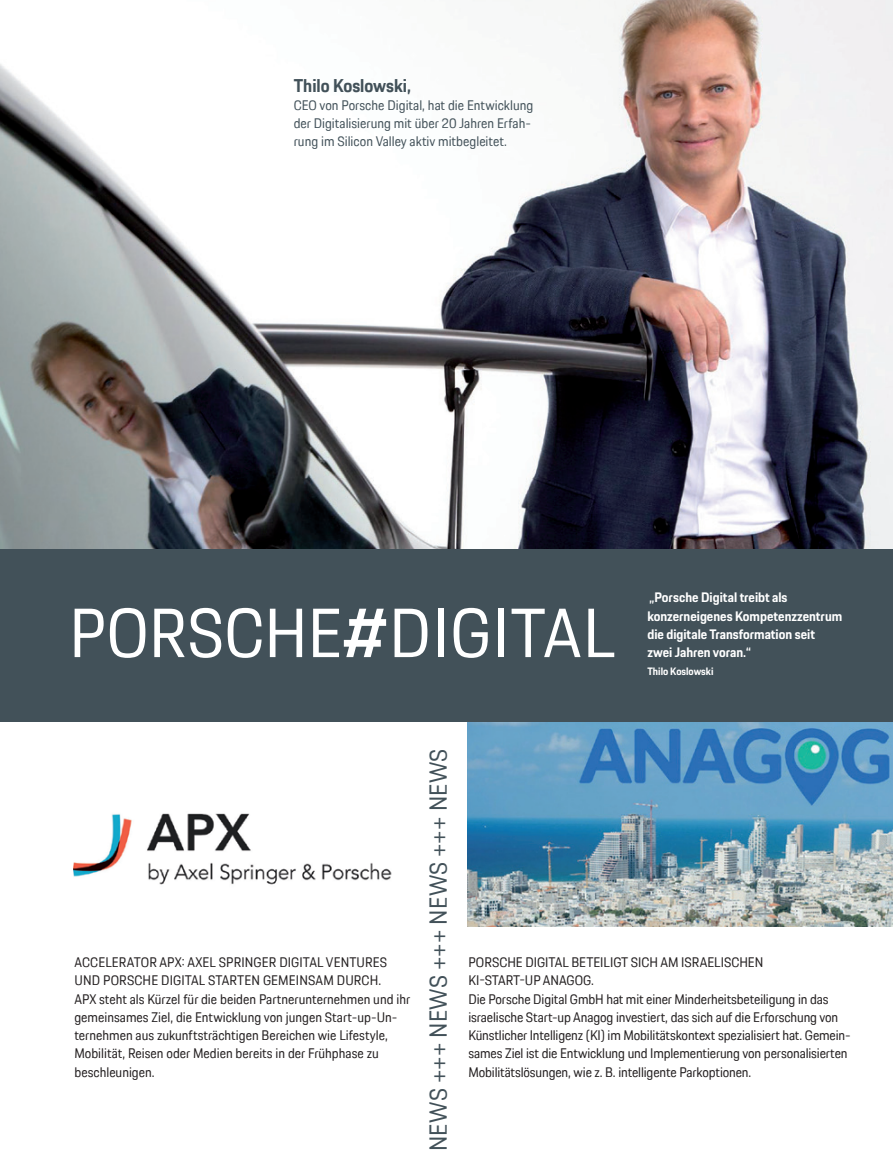
<style>
.page{position:relative;width:893px;height:1170px;background:#fff}
.page>*{position:absolute;margin:0;border:0;box-sizing:border-box;transform-origin:0 0}
.t1{font:67.95px "Porsche Next TT";letter-spacing:.01em;color:#fff}
.t2{font:24px "Porsche Next TT";color:#425159}
.t3{font:700 18px "Porsche Next TT";color:#425159}
.t4{font:13.5px/18.3px "Porsche Next TT";color:#231f20}
.t5{font:13.5px/18.1px "Porsche Next TT";color:#425159}
.t6{font:700 13.5px/18.3px "Porsche Next";color:#fff}
.t7{font:700 10.5px "Porsche Next";color:#fff}
.s1{font-weight:700}
</style>
<div class="page">
<img style="left:467px;top:721px;width:426px;height:205px">
<img style="left:0;top:0;width:893px;height:549px">
<img style="left:74px;top:813px;width:318px;height:72px">
<div style="left:0;top:549px;width:893px;height:172px;background:#425159"></div>
<p class="t3" style="left:294px;top:73px;width:119px">Thilo Koslowski,</p>
<p class="t5" style="left:294px;top:96px;width:241px">CEO von Porsche Digital, hat die Entwicklung der Digitalisierung mit über 20 Jahren Erfah&shy;rung im Silicon Valley aktiv mitbegleitet.</p>
<p class="t1" style="left:69px;top:587px;width:548px">PORSCHE<span class="s1">#</span>DIGITAL</p>
<p class="t6" style="left:647px;top:588px;width:196px">„Porsche Digital treibt als konzerneigenes Kompetenzzentrum die digitale Transformation seit zwei Jahren voran.“</p>
<p class="t7" style="left:647px;top:664px;width:68px">Thilo Koslowski</p>
<p class="t4" style="left:74px;top:953px;width:337px">ACCELERATOR APX: AXEL SPRINGER DIGITAL VENTURES UND PORSCHE DIGITAL STARTEN GEMEINSAM DURCH.<br>APX steht als Kürzel für die beiden Partnerunternehmen und ihr gemeinsames Ziel, die Entwicklung von jungen Start-up-Un&shy;ternehmen aus zukunftsträchtigen Bereichen wie Lifestyle, Mobilität, Reisen oder Medien bereits in der Frühphase zu beschleunigen.</p>
<p class="t2" style="left:422px;top:1150px;width:403px;rotate:-90deg">NEWS +++ NEWS +++ NEWS +++ NEWS</p>
<p class="t4" style="left:468px;top:953px;width:384px">PORSCHE DIGITAL BETEILIGT SICH AM ISRAELISCHEN<br>KI-START-UP ANAGOG.<br>Die Porsche Digital GmbH hat mit einer Minderheitsbeteiligung in das israelische Start-up Anagog investiert, das sich auf die Erforschung von Künstlicher Intelligenz (KI) im Mobilitätskontext spezialisiert hat. Gemein&shy;sames Ziel ist die Entwicklung und Implementierung von personalisierten Mobilitätslösungen, wie z. B. intelligente Parkoptionen.</p>
</div>
